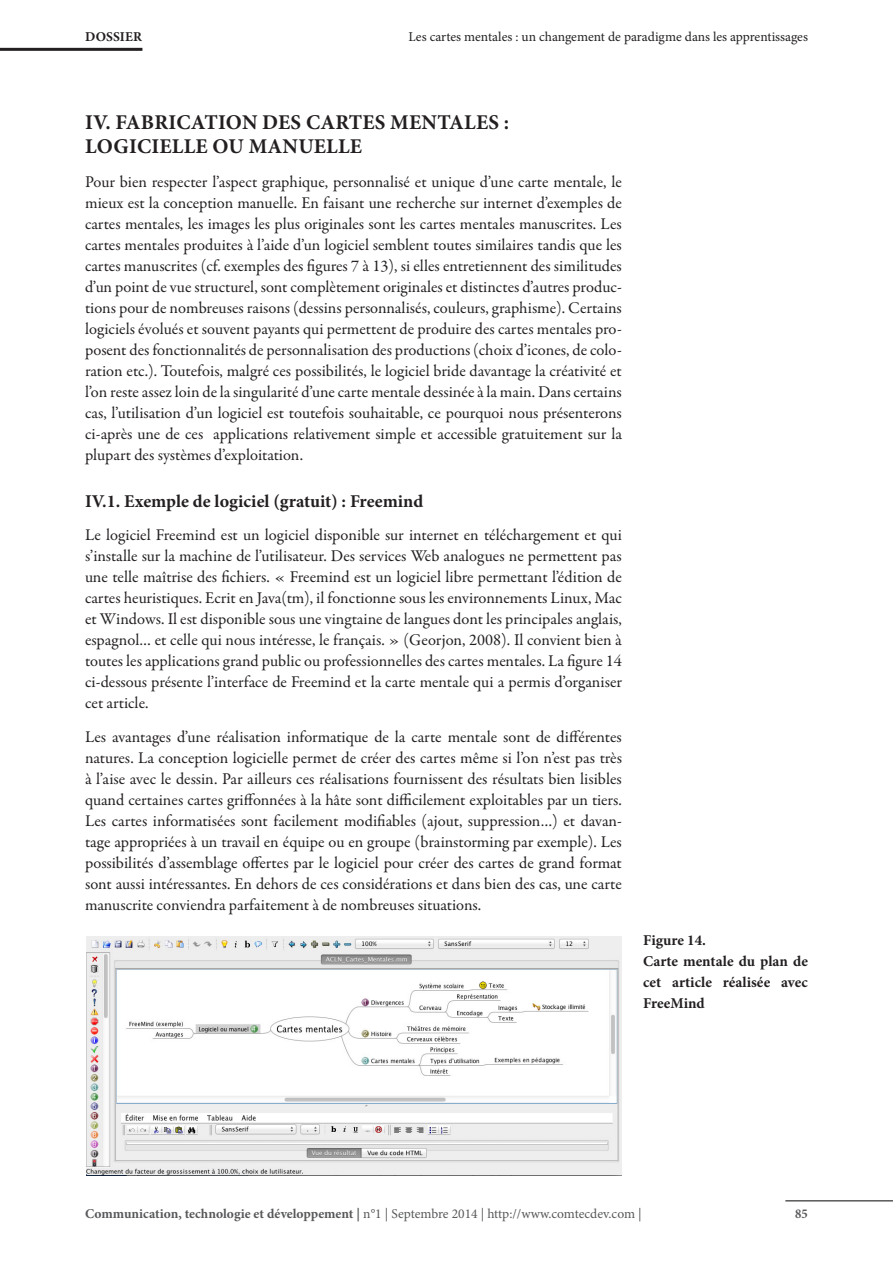
<style>
.page{position:relative;width:893px;height:1263px;background:#fff}
.page>*{position:absolute;margin:0;border:0;box-sizing:border-box;transform-origin:0 0}
.CORPS___Titre_H2{font:700 21px/24px "Minion Pro";letter-spacing:.01em;color:#231f20}
.CORPS___Titre_H3{font:700 18px "Minion Pro";color:#231f20}
.CORPS___Paragraphe{font:16.5px/21px "Garamond Premr Pro";color:#231f20;text-align:justify}
.CORPS___Légende{font:700 15px/21px "Minion Pro";color:#231f20;text-align:justify}
.t1{font:13.5px "Minion Pro";color:#57585a}
.t2{font:13.5px "Minion Pro";color:#231f20}
.t3{font:700 13.5px "Minion Pro";letter-spacing:.01em;color:#231f20}
.t4{font:700 condensed 13.5px "Minion Pro";color:#57585a}
.s1{font-weight:700}
</style>
<div class="page">
<hr style="left:0;top:48px;width:142px;height:3px;background:#231f20">
<hr style="left:785px;top:1200px;width:108px;height:1px;background:#57585a">
<img style="left:86px;top:937px;width:536px;height:239px">
<p class="t3" style="left:85px;top:28px;width:58px">DOSSIER</p>
<p class="t2" style="left:409px;top:28px;width:401px">Les cartes mentales : un changement de paradigme dans les apprentissages</p>
<p class="CORPS___Titre_H2" style="left:85px;top:110px;width:425px">IV. FABRICATION DES CARTES MENTALES :<br>LOGICIELLE OU MANUELLE</p>
<p class="CORPS___Paragraphe" style="left:85px;top:172px;width:538px">Pour bien respecter l’aspect graphique, personnalisé et unique d’une carte mentale, le mieux est la conception manuelle. En faisant une recherche sur internet d’exemples de cartes mentales, les images les plus originales sont les cartes mentales manuscrites. Les cartes mentales produites à l’aide d’un logiciel semblent toutes similaires tandis que les cartes manuscrites (cf. exemples des figures 7 à 13), si elles entretiennent des similitudes d’un point de vue structurel, sont complètement originales et distinctes d’autres produc&shy;tions pour de nombreuses raisons (dessins personnalisés, couleurs, graphisme). Certains logiciels évolués et souvent payants qui permettent de produire des cartes mentales pro&shy;posent des fonctionnalités de personnalisation des productions (choix d’icones, de colo&shy;ration etc.). Toutefois, malgré ces possibilités, le logiciel bride davantage la créativité et l’on reste assez loin de la singularité d’une carte mentale dessinée à la main. Dans certains cas, l’utilisation d’un logiciel est toutefois souhaitable, ce pourquoi nous présenterons ci-après une de ces applications relativement simple et accessible gratuitement sur la plupart des systèmes d’exploitation.</p>
<p class="CORPS___Titre_H3" style="left:85px;top:488px;width:340px">IV.1. Exemple de logiciel (gratuit) : Freemind</p>
<p class="CORPS___Paragraphe" style="left:85px;top:525px;width:538px">Le logiciel Freemind est un logiciel disponible sur internet en téléchargement et qui s’installe sur la machine de l’utilisateur. Des services Web analogues ne permettent pas une telle maîtrise des fichiers. « Freemind est un logiciel libre permettant l’édition de cartes heuristiques. Ecrit en Java(tm), il fonctionne sous les environnements Linux, Mac et Windows. Il est disponible sous une vingtaine de langues dont les principales anglais, espagnol… et celle qui nous intéresse, le français. » (Georjon, 2008). Il convient bien à toutes les applications grand public ou professionnelles des cartes mentales. La figure 14 ci-dessous présente l’interface de Freemind et la carte mentale qui a permis d’organiser cet article.</p>
<p class="CORPS___Paragraphe" style="left:85px;top:727px;width:538px">Les avantages d’une réalisation informatique de la carte mentale sont de différentes natures. La conception logicielle permet de créer des cartes même si l’on n’est pas très à l’aise avec le dessin. Par ailleurs ces réalisations fournissent des résultats bien lisibles quand certaines cartes griffonnées à la hâte sont difficilement exploitables par un tiers.<br>Les cartes informatisées sont facilement modifiables (ajout, suppression…) et davan&shy;tage appropriées à un travail en équipe ou en groupe (brainstorming par exemple). Les possibilités d’assemblage offertes par le logiciel pour créer des cartes de grand format sont aussi intéressantes. En dehors de ces considérations et dans bien des cas, une carte manuscrite conviendra parfaitement à de nombreuses situations.</p>
<p class="CORPS___Légende" style="left:643px;top:929px;width:64px">Figure 14.</p>
<p class="CORPS___Légende" style="left:643px;top:950px;width:166px">Carte mentale du plan de cet article réalisée avec FreeMind</p>
<p class="t1" style="left:85px;top:1204px;width:558px"><span class="s1">Communication, technologie et développement |</span> n°1 | Septembre 2014 | http://www.comtecdev.com |</p>
<p class="t4" style="left:795px;top:1204px;width:14px">85</p>
</div>
